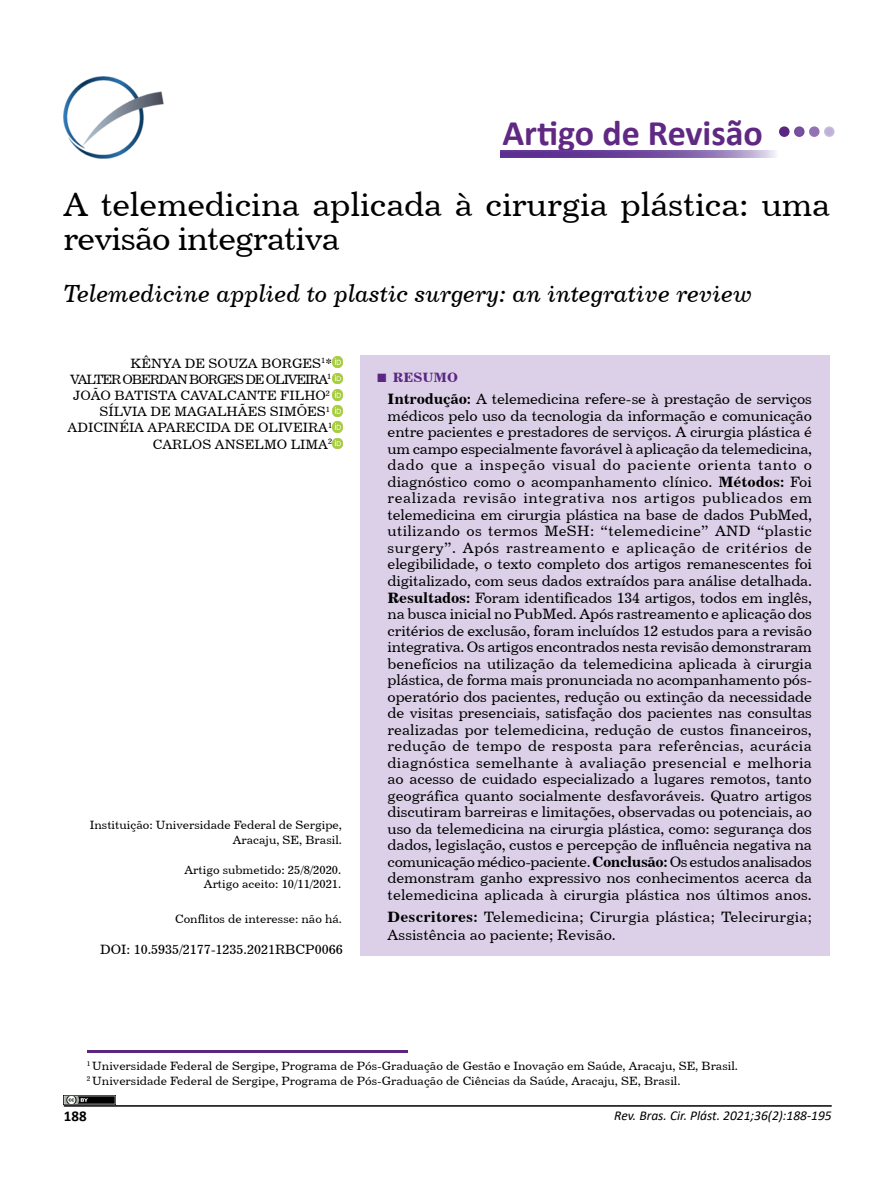
<style>
.page{position:relative;width:893px;height:1191px;background:#fff}
.page>*{position:absolute;margin:0;border:0;box-sizing:border-box;transform-origin:0 0}
.t1{font:700 36px "Calibri";color:#602883}
.t2{font:33.75px/34.5px "Century 731 BT Roman A";letter-spacing:-.005em;color:#000}
.t3{font:24.75px "Century 731 BT Italic A";color:#000}
.t4{font:15px/16.5px "Century 731 BT Roman A";letter-spacing:.005em;color:#000;text-align:justify}
.t5{font:700 15px "Calibri";color:#000}
.t6{font:13.5px/16.2px "Century 731 BT Roman A";color:#000;text-align:right}
.t7{font:italic 13.5px "Calibri";color:#000}
.t8{font:13.5px "Century 731 BT Bold A";color:#5c2783}
.t9{font:12px/14.4px "Century 731 BT Roman A";color:#000;text-align:right}
.s1{font-family:"Times New Roman";font-weight:700;font-size:18px}
.s2{font-family:"Century 731 BT Bold A"}
</style>
<div class="page">
<hr style="left:64px;top:1105px;width:768px;height:1px;background:#000">
<svg style="left:332px;top:357px;width:11px;height:10px"></svg>
<svg style="left:332px;top:373px;width:11px;height:43px"></svg>
<svg style="left:332px;top:422px;width:11px;height:10px"></svg>
<svg style="left:332px;top:438px;width:11px;height:10px"></svg>
<img style="left:63px;top:77px;width:101px;height:82px">
<div style="left:360px;top:356px;width:470px;height:600px;background:#dbd0e7"></div>
<hr style="left:87px;top:1050px;width:320px;height:3px;background:#5c2783">
<img style="left:64px;top:1095px;width:51px;height:9px">
<img style="left:501px;top:150px;width:275px;height:7px">
<div style="left:780px;top:127px;width:9px;height:9px;background:#5c2783;border-radius:50%"></div>
<div style="left:779px;top:126px;width:11px;height:11px;border:2px solid #5c2783;border-radius:50%"></div>
<div style="left:795px;top:127px;width:9px;height:9px;background:#7551a1;border-radius:50%"></div>
<div style="left:794px;top:126px;width:11px;height:11px;border:2px solid #794897;border-radius:50%"></div>
<div style="left:810px;top:127px;width:9px;height:9px;background:#8f73b4;border-radius:50%"></div>
<div style="left:809px;top:126px;width:11px;height:11px;border:2px solid #9774b1;border-radius:50%"></div>
<div style="left:825px;top:127px;width:9px;height:9px;background:#beb0d6;border-radius:50%"></div>
<div style="left:824px;top:126px;width:11px;height:11px;border:2px solid #c9bbdd;border-radius:50%"></div>
<h1 class="t1" style="left:502px;top:108px;width:262px">Artigo de Revisão</h1>
<h2 class="t2" style="left:63px;top:186px;width:768px">A telemedicina aplicada à cirurgia plástica: uma revisão integrativa</h2>
<h3 class="t3" style="left:63px;top:278px;width:691px">Telemedicine applied to plastic surgery: an integrative review</h3>
<p class="t6" style="left:68px;top:354px;width:266px">KÊNYA DE SOUZA BORGES<sup>1</sup>*<br>VALTER OBERDAN BORGES DE OLIVEIRA<sup>1<br></sup>JOÃO BATISTA CAVALCANTE FILHO<sup>2<br></sup>SÍLVIA DE MAGALHÃES SIMÕES<sup>1<br></sup>ADICINÉIA APARECIDA DE OLIVEIRA<sup>1<br></sup>CARLOS ANSELMO LIMA<sup>2</sup></p>
<p class="t9" style="left:90px;top:817px;width:254px">Instituição: Universidade Federal de Sergipe,<br>Aracaju, SE, Brasil.</p>
<p class="t9" style="left:184px;top:862px;width:158px">Artigo submetido: 25/8/2020.<br>Artigo aceito: 10/11/2021.</p>
<p class="t9" style="left:175px;top:911px;width:168px">Conflitos de interesse: não há.</p>
<p class="t6" style="left:100px;top:941px;width:244px">DOI: 10.5935/2177-1235.2021RBCP0066</p>
<p class="t8" style="left:376px;top:369px;width:83px"><span class="s1">■</span> RESUMO</p>
<p class="t4" style="left:388px;top:391px;width:426px"><span class="s2">Introdução:</span> A telemedicina refere-se à prestação de serviços médicos pelo uso da tecnologia da informação e comunicação entre pacientes e prestadores de serviços. A cirurgia plástica é um campo especialmente favorável à aplicação da telemedicina, dado que a inspeção visual do paciente orienta tanto o diagnóstico como o acompanhamento clínico. <span class="s2">Métodos:</span> Foi realizada revisão integrativa nos artigos publicados em telemedicina em cirurgia plástica na base de dados PubMed, utilizando os termos MeSH: “telemedicine” AND “plastic surgery”. Após rastreamento e aplicação de critérios de elegibilidade, o texto completo dos artigos remanescentes foi digitalizado, com seus dados extraídos para análise detalhada.<br><span class="s2">Resultados:</span> Foram identificados 134 artigos, todos em inglês, na busca inicial no PubMed. Após rastreamento e aplicação dos critérios de exclusão, foram incluídos 12 estudos para a revisão integrativa. Os artigos encontrados nesta revisão demonstraram benefícios na utilização da telemedicina aplicada à cirurgia plástica, de forma mais pronunciada no acompanhamento pós&shy;operatório dos pacientes, redução ou extinção da necessidade de visitas presenciais, satisfação dos pacientes nas consultas realizadas por telemedicina, redução de custos financeiros, redução de tempo de resposta para referências, acurácia diagnóstica semelhante à avaliação presencial e melhoria ao acesso de cuidado especializado a lugares remotos, tanto geográfica quanto socialmente desfavoráveis. Quatro artigos discutiram barreiras e limitações, observadas ou potenciais, ao uso da telemedicina na cirurgia plástica, como: segurança dos dados, legislação, custos e percepção de influência negativa na comunicação médico-paciente. <span class="s2">Conclusão:</span> Os estudos analisados demonstram ganho expressivo nos conhecimentos acerca da telemedicina aplicada à cirurgia plástica nos últimos anos.</p>
<p class="t4" style="left:388px;top:907px;width:426px;line-height:18px"><span class="s2">Descritores:</span> Telemedicina; Cirurgia plástica; Telecirurgia;<br>Assistência ao paciente; Revisão.</p>
<p class="t9" style="left:87px;top:1058px;width:653px;line-height:15px;text-align:left"><sup>1</sup> Universidade Federal de Sergipe, Programa de Pós-Graduação de Gestão e Inovação em Saúde, Aracaju, SE, Brasil.<br><sup>2</sup> Universidade Federal de Sergipe, Programa de Pós-Graduação de Ciências da Saúde, Aracaju, SE, Brasil.</p>
<p class="t5" style="left:64px;top:1105px;width:24px">188</p>
<p class="t7" style="left:614px;top:1106px;width:219px">Rev. Bras. Cir. Plást. 2021;36(2):188-195</p>
</div>
